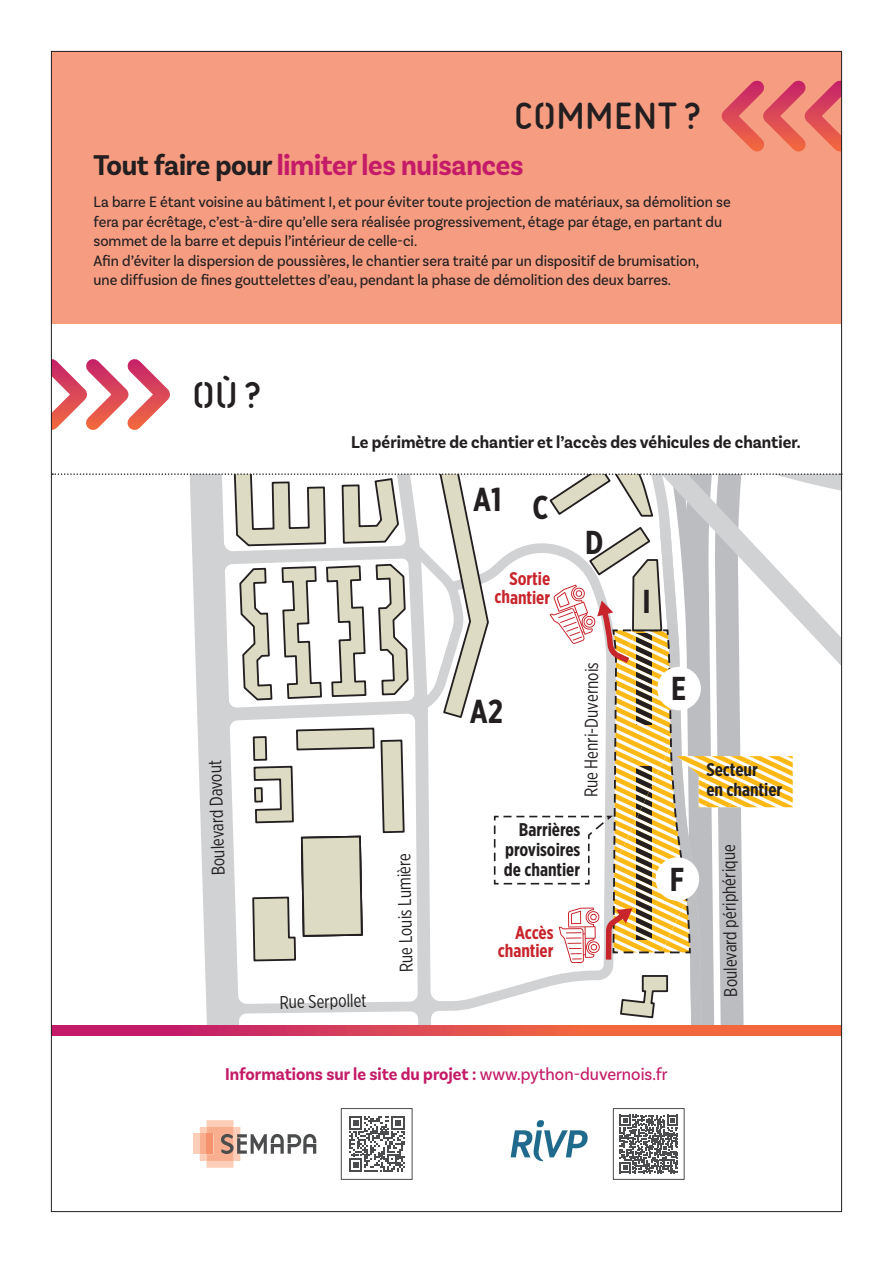
<style>
.page{position:relative;width:893px;height:1263px;background:#fff}
.page>*{position:absolute;margin:0;border:0;box-sizing:border-box;transform-origin:0 0}
.t1{font:42px "Stencil Allround";letter-spacing:.025em;color:#231f20}
.t2{font:41.4px "Stencil Allround";color:#231f20}
.t3{font:700 33.15px "Gotham X Narrow";color:#231f20}
.t4{font:700 30px "Basic Sans Narrow";letter-spacing:-.01em;color:#c41b68}
.t5{font:18.45px "Gotham X Narrow";letter-spacing:-.005em;color:#231f20}
.t6{font:700 18.45px/20.2px "Gotham X Narrow";letter-spacing:-.005em;color:#231f20;text-align:justify}
.t7{font:700 18.45px/18.3px "Gotham X Narrow";letter-spacing:-.005em;color:#c8242b;text-align:right}
.t8{font:700 18px "Basic Sans Narrow";color:#231f20}
.t9{font:700 18px "Basic Sans Narrow";color:#c41b68}
.t10{font:15.75px/19.5px "Basic Sans Narrow";color:#231f20}
.s1{color:#231f20}
.s2{font-weight:400}
</style>
<div class="page">
<div style="left:51px;top:51px;width:791px;height:272px;background:#f69c81"></div>
<svg style="left:721px;top:80px;width:119px;height:72px"></svg>
<svg style="left:193px;top:1120px;width:123px;height:48px"></svg>
<svg style="left:349px;top:1116px;width:55px;height:56px"></svg>
<div style="left:341px;top:1108px;width:71px;height:72px;border:1px solid #4b4c4d"></div>
<svg style="left:511px;top:1120px;width:77px;height:41px"></svg>
<svg style="left:620px;top:1115px;width:58px;height:58px"></svg>
<div style="left:613px;top:1108px;width:71px;height:72px;border:1px solid #4b4c4d"></div>
<svg style="left:53px;top:359px;width:117px;height:71px"></svg>
<svg style="left:53px;top:1026px;width:787px;height:10px;background:#de4851"></svg>
<svg style="left:53px;top:473px;width:787px;height:552px"></svg>
<h1 class="t1" style="left:514px;top:94px;width:188px">COMMENT ?</h1>
<h3 class="t4" style="left:94px;top:149px;width:431px"><span class="s1">Tout faire pour</span> limiter les nuisances</h3>
<p class="t10" style="left:94px;top:193px;width:639px">La barre E étant voisine au bâtiment I, et pour éviter toute projection de matériaux, sa démolition se fera par écrêtage, c’est-à-dire qu’elle sera réalisée progressivement, étage par étage, en partant du sommet de la barre et depuis l’intérieur de celle-ci.<br>Afin d’éviter la dispersion de poussières, le chantier sera traité par un dispositif de brumisation,<br>une diffusion de fines gouttelettes d’eau, pendant la phase de démolition des deux barres.</p>
<h2 class="t2" style="left:193px;top:374px;width:69px">où?</h2>
<p class="t5" style="left:208px;top:876px;width:117px;rotate:-92deg">Boulevard Davout</p>
<p class="t8" style="left:351px;top:432px;width:451px">Le périmètre de chantier et l’accès des véhicules de chantier.</p>
<p class="t5" style="left:279px;top:991px;width:89px;rotate:-1deg">Rue Serpollet</p>
<p class="t5" style="left:395px;top:972px;width:121px;rotate:-91deg">Rue Louis Lumière</p>
<h3 class="t3" style="left:473px;top:478px;width:30px">A1</h3>
<h3 class="t3" style="left:533px;top:487px;width:18px">C</h3>
<p class="t7" style="left:494px;top:569px;width:57px">Sortie chantier</p>
<h3 class="t3" style="left:470px;top:691px;width:35px">A2</h3>
<h3 class="t3" style="left:585px;top:521px;width:20px">D</h3>
<p class="t5" style="left:580px;top:797px;width:137px;rotate:-90deg">Rue Henri-Duvernois</p>
<p class="t6" style="left:504px;top:819px;width:78px;text-indent:15px">Barrières provisoires de chantier</p>
<p class="t7" style="left:498px;top:923px;width:57px">Accès chantier</p>
<h3 class="t3" style="left:642px;top:581px;width:10px">I</h3>
<h3 class="t3" style="left:671px;top:668px;width:17px">E</h3>
<h3 class="t3" style="left:670px;top:858px;width:16px">F</h3>
<p class="t6" style="left:706px;top:759px;width:77px">Secteur<br>en chantier</p>
<p class="t5" style="left:720px;top:997px;width:154px;rotate:-91deg">Boulevard périphérique</p>
<p class="t9" style="left:225px;top:1064px;width:444px">Informations sur le site du projet : <span class="s2">www.python-duvernois.fr</span></p>
</div>
